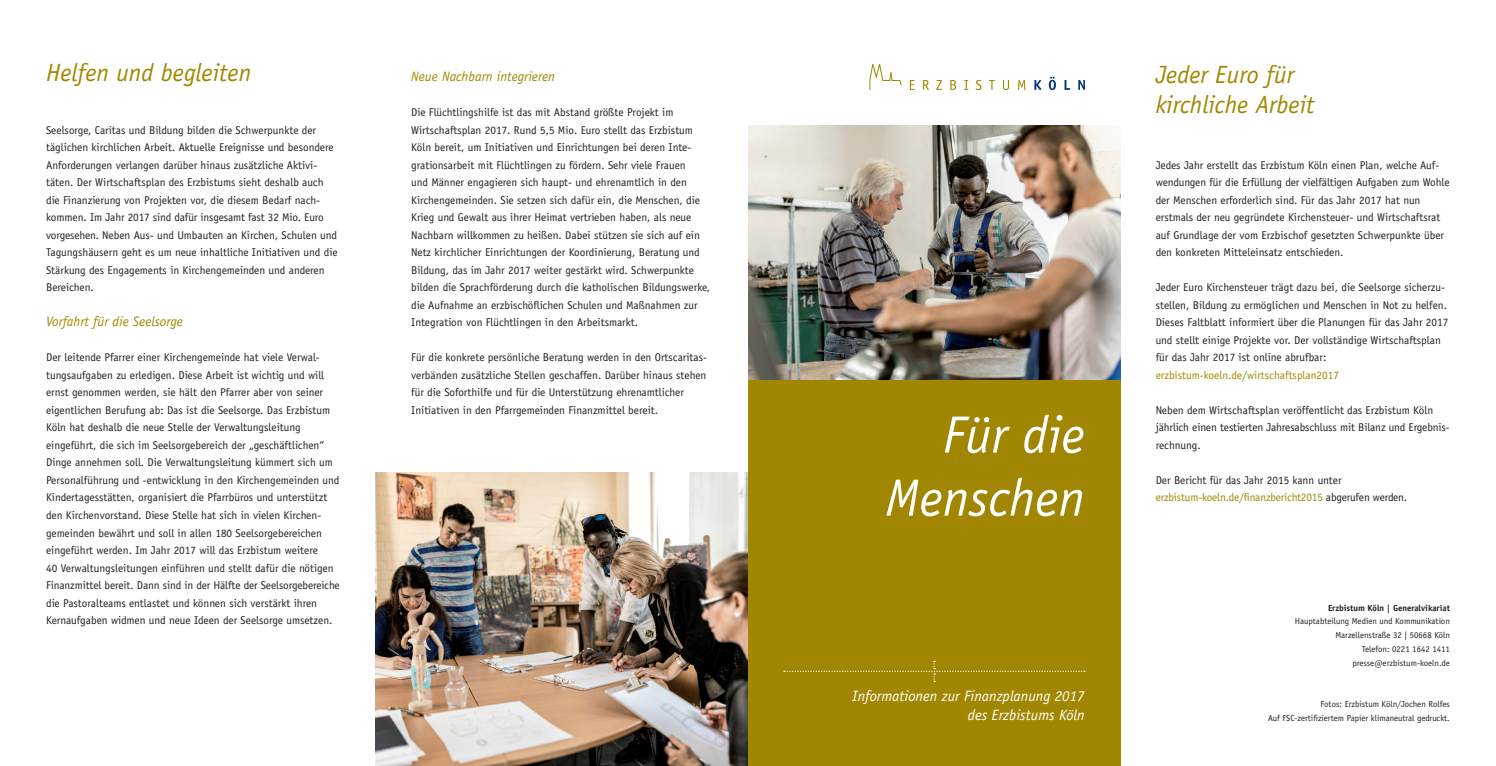
<style>
.page{position:relative;width:1496px;height:766px;background:#fff}
.page>*{position:absolute;margin:0;border:0;box-sizing:border-box;transform-origin:0 0}
.t1{font:italic 52.5px/63px "Officina Sans Std";color:#fff;text-align:right}
.t2{font:italic 25px/30px "Officina Sans Std";color:#a18701}
.t3{font:italic 15px/18.8px "Officina Sans Std";color:#fff;text-align:right}
.t4{font:italic 13.75px "Officina Sans Std";color:#a18701}
.t5{font:11.25px/17.5px "Officina Sans Std";color:#231f20}
.t6{font:8.75px "Officina Sans Std";color:#231f20}
.t7{font:700 8.75px "Officina Sans Std";color:#231f20}
.s1{color:#a18701}
</style>
<div class="page">
<div style="left:748px;top:379px;width:372px;height:386px;background:#a18701"></div>
<img style="left:748px;top:125px;width:372px;height:254px">
<svg style="left:909px;top:80px;width:5px;height:10px"></svg>
<svg style="left:923px;top:80px;width:5px;height:10px"></svg>
<svg style="left:936px;top:80px;width:6px;height:10px"></svg>
<svg style="left:950px;top:80px;width:6px;height:10px"></svg>
<svg style="left:964px;top:80px;width:4px;height:10px"></svg>
<svg style="left:975px;top:80px;width:6px;height:10px"></svg>
<svg style="left:989px;top:80px;width:6px;height:10px"></svg>
<svg style="left:1002px;top:80px;width:7px;height:10px"></svg>
<svg style="left:1018px;top:80px;width:7px;height:10px"></svg>
<svg style="left:1034px;top:80px;width:7px;height:10px"></svg>
<svg style="left:1048px;top:77px;width:7px;height:13px"></svg>
<svg style="left:1064px;top:80px;width:6px;height:10px"></svg>
<svg style="left:1078px;top:80px;width:6px;height:10px"></svg>
<svg style="left:869px;top:64px;width:32px;height:26px"></svg>
<img style="left:376px;top:472px;width:372px;height:293px">
<svg style="left:784px;top:660px;width:301px;height:21px"></svg>
<p class="t2" style="left:46px;top:58px;width:207px">Helfen und begleiten</p>
<p class="t5" style="left:46px;top:121px;width:293px">Seelsorge, Caritas und Bildung bilden die Schwerpunkte der täglichen kirchlichen Arbeit. Aktuelle Ereignisse und besondere Anforderungen verlangen darüber hinaus zusätzliche Aktivi&shy;täten. Der Wirtschaftsplan des Erzbistums sieht deshalb auch die Finanzierung von Projekten vor, die diesem Bedarf nach&shy;kommen. Im Jahr 2017 sind dafür insgesamt fast 32 Mio. Euro vorgesehen. Neben Aus- und Umbauten an Kirchen, Schulen und Tagungshäusern geht es um neue inhaltliche Initiativen und die Stärkung des Engagements in Kirchengemeinden und anderen Bereichen.</p>
<p class="t4" style="left:46px;top:313px;width:138px">Vorfahrt für die Seelsorge</p>
<p class="t5" style="left:46px;top:349px;width:295px">Der leitende Pfarrer einer Kirchengemeinde hat viele Verwal&shy;tungsaufgaben zu erledigen. Diese Arbeit ist wichtig und will ernst genommen werden, sie hält den Pfarrer aber von seiner eigentlichen Berufung ab: Das ist die Seelsorge. Das Erzbistum Köln hat deshalb die neue Stelle der Verwaltungsleitung eingeführt, die sich im Seelsorgebereich der „geschäftlichen“ Dinge annehmen soll. Die Verwaltungsleitung kümmert sich um Personalführung und -entwicklung in den Kirchengemeinden und Kindertagesstätten, organisiert die Pfarrbüros und unterstützt den Kirchenvorstand. Diese Stelle hat sich in vielen Kirchen&shy;gemeinden bewährt und soll in allen 180 Seelsorgebereichen eingeführt werden. Im Jahr 2017 will das Erzbistum weitere<br>40 Verwaltungsleitungen einführen und stellt dafür die nötigen Finanzmittel bereit. Dann sind in der Hälfte der Seelsorgebereiche die Pastoralteams entlastet und können sich verstärkt ihren Kernaufgaben widmen und neue Ideen der Seelsorge umsetzen.</p>
<p class="t4" style="left:411px;top:68px;width:145px">Neue Nachbarn integrieren</p>
<p class="t5" style="left:411px;top:104px;width:300px">Die Flüchtlingshilfe ist das mit Abstand größte Projekt im Wirtschaftsplan 2017. Rund 5,5 Mio. Euro stellt das Erzbistum Köln bereit, um Initiativen und Einrichtungen bei deren Inte&shy;grationsarbeit mit Flüchtlingen zu fördern. Sehr viele Frauen<br>und Männer engagieren sich haupt- und ehrenamtlich in den Kirchengemeinden. Sie setzen sich dafür ein, die Menschen, die Krieg und Gewalt aus ihrer Heimat vertrieben haben, als neue Nachbarn willkommen zu heißen. Dabei stützen sie sich auf ein Netz kirchlicher Einrichtungen der Koordinierung, Beratung und Bildung, das im Jahr 2017 weiter gestärkt wird. Schwerpunkte bilden die Sprachförderung durch die katholischen Bildungswerke, die Aufnahme an erzbischöflichen Schulen und Maßnahmen zur Integration von Flüchtlingen in den Arbeitsmarkt.</p>
<p class="t5" style="left:411px;top:349px;width:297px">Für die konkrete persönliche Beratung werden in den Ortscaritas&shy;verbänden zusätzliche Stellen geschaffen. Darüber hinaus stehen für die Soforthilfe und für die Unterstützung ehrenamtlicher Initiativen in den Pfarrgemeinden Finanzmittel bereit.</p>
<p class="t1" style="left:885px;top:403px;width:201px">Für die<br>Menschen</p>
<p class="t3" style="left:852px;top:686px;width:234px">Informationen zur Finanzplanung 2017 des Erzbistums Köln</p>
<p class="t2" style="left:1155px;top:59px;width:160px">Jeder Euro für kirchliche Arbeit</p>
<p class="t5" style="left:1155px;top:156px;width:295px">Jedes Jahr erstellt das Erzbistum Köln einen Plan, welche Auf&shy;wendungen für die Erfüllung der vielfältigen Aufgaben zum Wohle der Menschen erforderlich sind. Für das Jahr 2017 hat nun erstmals der neu gegründete Kirchensteuer- und Wirtschaftsrat auf Grundlage der vom Erzbischof gesetzten Schwerpunkte über den konkreten Mitteleinsatz entschieden.</p>
<p class="t5" style="left:1155px;top:279px;width:294px">Jeder Euro Kirchensteuer trägt dazu bei, die Seelsorge sicherzu&shy;stellen, Bildung zu ermöglichen und Menschen in Not zu helfen.<br>Dieses Faltblatt informiert über die Planungen für das Jahr 2017 und stellt einige Projekte vor. Der vollständige Wirtschaftsplan für das Jahr 2017 ist online abrufbar: <span class="s1">erzbistum-koeln.de/wirtschaftsplan2017</span></p>
<p class="t5" style="left:1155px;top:401px;width:296px">Neben dem Wirtschaftsplan veröffentlicht das Erzbistum Köln jährlich einen testierten Jahresabschluss mit Bilanz und Ergebnis&shy;rechnung.</p>
<p class="t5" style="left:1155px;top:471px;width:253px">Der Bericht für das Jahr 2015 kann unter <span class="s1">erzbistum-koeln.de/finanzbericht2015</span> abgerufen werden.</p>
<p class="t7" style="left:1327px;top:602px;width:123px">Erzbistum Köln | Generalvikariat</p>
<p class="t6" style="left:1294px;top:616px;width:156px">Hauptabteilung Medien und Kommunikation</p>
<p class="t6" style="left:1335px;top:629px;width:116px">Marzellenstraße 32 | 50668 Köln</p>
<p class="t6" style="left:1361px;top:643px;width:90px">Telefon: 0221 1642 1411</p>
<p class="t6" style="left:1352px;top:657px;width:99px">presse@erzbistum-koeln.de</p>
<p class="t6" style="left:1320px;top:698px;width:131px">Fotos: Erzbistum Köln/Jochen Rolfes</p>
<p class="t6" style="left:1268px;top:712px;width:183px">Auf FSC-zertifiziertem Papier klimaneutral gedruckt.</p>
</div>
